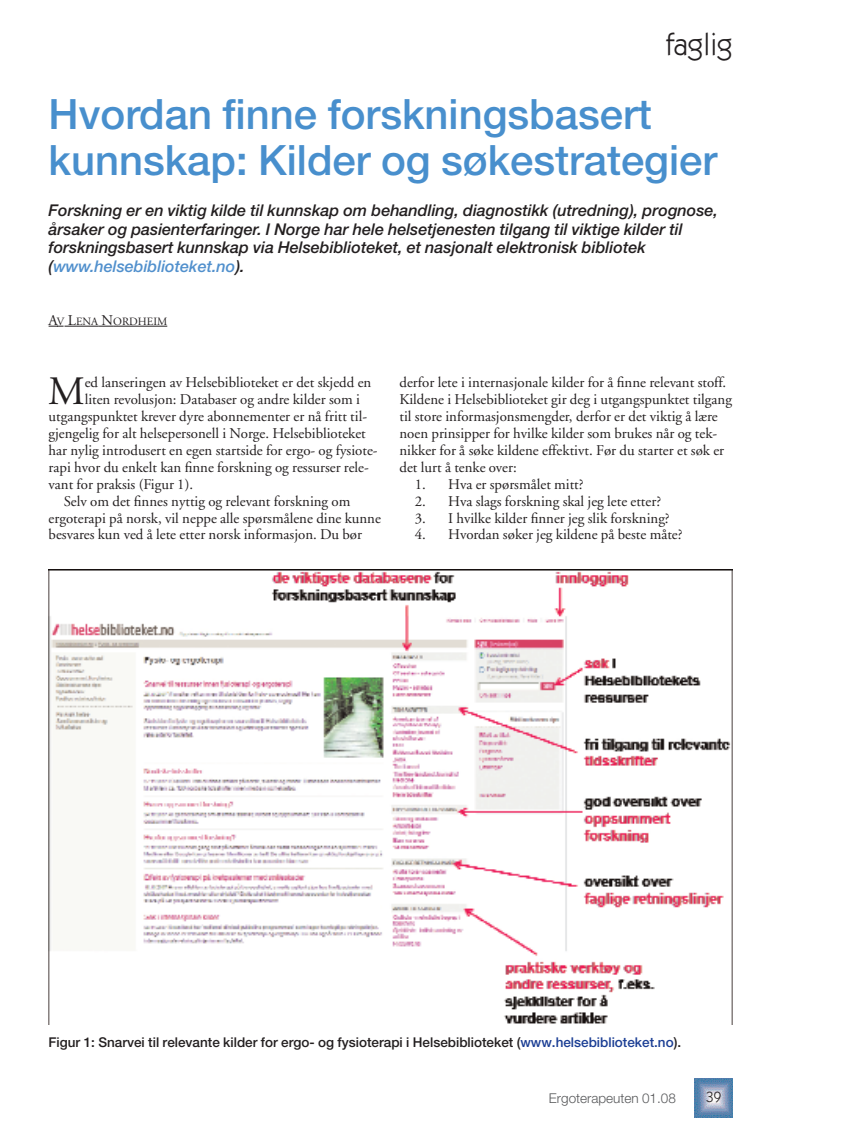
<style>
.page{position:relative;width:864px;height:1137px;background:#fff}
.page>*{position:absolute;margin:0;border:0;box-sizing:border-box;transform-origin:0 0}
.t1{font:500 41.85px/45.9px "Helvetica Neue";color:#488fcd}
.t2{font:40.2px "Adobe Garamond";color:#231f20}
.t3{font:31.05px "Itc Kabel";color:#231f20}
.t4{font:italic 500 16.2px/18.9px "Helvetica Neue";color:#231f20}
.t5{font:14.85px/17px "Adobe Garamond";color:#231f20}
.t6{font:14.85px "Itc Kabel";color:#231f20}
.t7{font:500 13.5px "Helvetica Neue";color:#231f20}
.t8{font:300 13.5px "Helvetica Neue";color:#58595b}
.t9{font:11.1px "Adobe Garamond";color:#231f20}
.s1{color:#5190cd}
.s2{font-size:14.85px}
.s3{color:#1b3e94}
</style>
<div class="page">
<img style="left:695px;top:1078px;width:38px;height:39px">
<svg style="left:49px;top:326px;width:64px;height:1px"></svg>
<hr style="left:113px;top:326px;width:54px;height:1px;background:#231f20">
<img style="left:49px;top:569px;width:684px;height:455px">
<h3 class="t3" style="left:666px;top:32px;width:69px">faglig</h3>
<h1 class="t1" style="left:49px;top:95px;width:670px">Hvordan finne forskningsbasert kunnskap: Kilder og søkestrategier</h1>
<p class="t4" style="left:49px;top:202px;width:671px">Forskning er en viktig kilde til kunnskap om behandling, diagnostikk (utredning), prognose, årsaker og pasienterfaringer. I Norge har hele helsetjenesten tilgang til viktige kilder til forskningsbasert kunnskap via Helsebiblioteket, et nasjonalt elektronisk bibliotek (<span class="s1">www.helsebiblioteket.no</span>).</p>
<p class="t9" style="left:49px;top:317px;width:120px"><span class="s2">A</span>V <span class="s2">L</span>ENA <span class="s2">N</span>ORDHEIM</p>
<h2 class="t2" style="left:48px;top:375px;width:38px">M</h2>
<p class="t5" style="left:85px;top:375px;width:288px">ed lanseringen av Helsebiblioteket er det skjedd en</p>
<p class="t5" style="left:85px;top:392px;width:277px">liten revolusjon: Databaser og andre kilder som i</p>
<p class="t5" style="left:49px;top:409px;width:320px">utgangspunktet krever dyre abonnementer er nå fritt til-</p>
<p class="t5" style="left:49px;top:426px;width:319px">gjengelig for alt helsepersonell i Norge. Helsebiblioteket</p>
<p class="t5" style="left:49px;top:443px;width:331px">har nylig introdusert en egen startside for ergo- og fysiote-</p>
<p class="t5" style="left:49px;top:460px;width:322px">rapi hvor du enkelt kan finne forskning og ressurser rele-</p>
<p class="t5" style="left:49px;top:477px;width:146px">vant for praksis (Figur 1).</p>
<p class="t5" style="left:64px;top:494px;width:288px">Selv om det finnes nyttig og relevant forskning om</p>
<p class="t5" style="left:49px;top:510px;width:334px">ergoterapi på norsk, vil neppe alle spørsmålene dine kunne</p>
<p class="t5" style="left:49px;top:527px;width:315px">besvares kun ved å lete etter norsk informasjon. Du bør</p>
<p class="t5" style="left:399px;top:375px;width:334px">derfor lete i internasjonale kilder for å finne relevant stoff.<br>Kildene i Helsebiblioteket gir deg i utgangspunktet tilgang til store informasjonsmengder, derfor er det viktig å lære noen prinsipper for hvilke kilder som brukes når og tek&shy;nikker for å søke kildene effektivt. Før du starter et søk er det lurt å tenke over:</p>
<p class="t5" style="left:415px;top:477px;width:170px">1. Hva er spørsmålet mitt?</p>
<p class="t5" style="left:415px;top:494px;width:248px">2. Hva slags forskning skal jeg lete etter?</p>
<p class="t5" style="left:415px;top:510px;width:256px">3. I hvilke kilder finner jeg slik forskning?</p>
<p class="t5" style="left:415px;top:527px;width:269px">4. Hvordan søker jeg kildene på beste måte?</p>
<p class="t7" style="left:49px;top:1037px;width:634px">Figur 1: Snarvei til relevante kilder for ergo- og fysioterapi i Helsebiblioteket (<span class="s3">www.helsebiblioteket.no</span>).</p>
<p class="t8" style="left:549px;top:1093px;width:128px">Ergoterapeuten 01.08</p>
<p class="t6" style="left:706px;top:1091px;width:16px">39</p>
</div>
